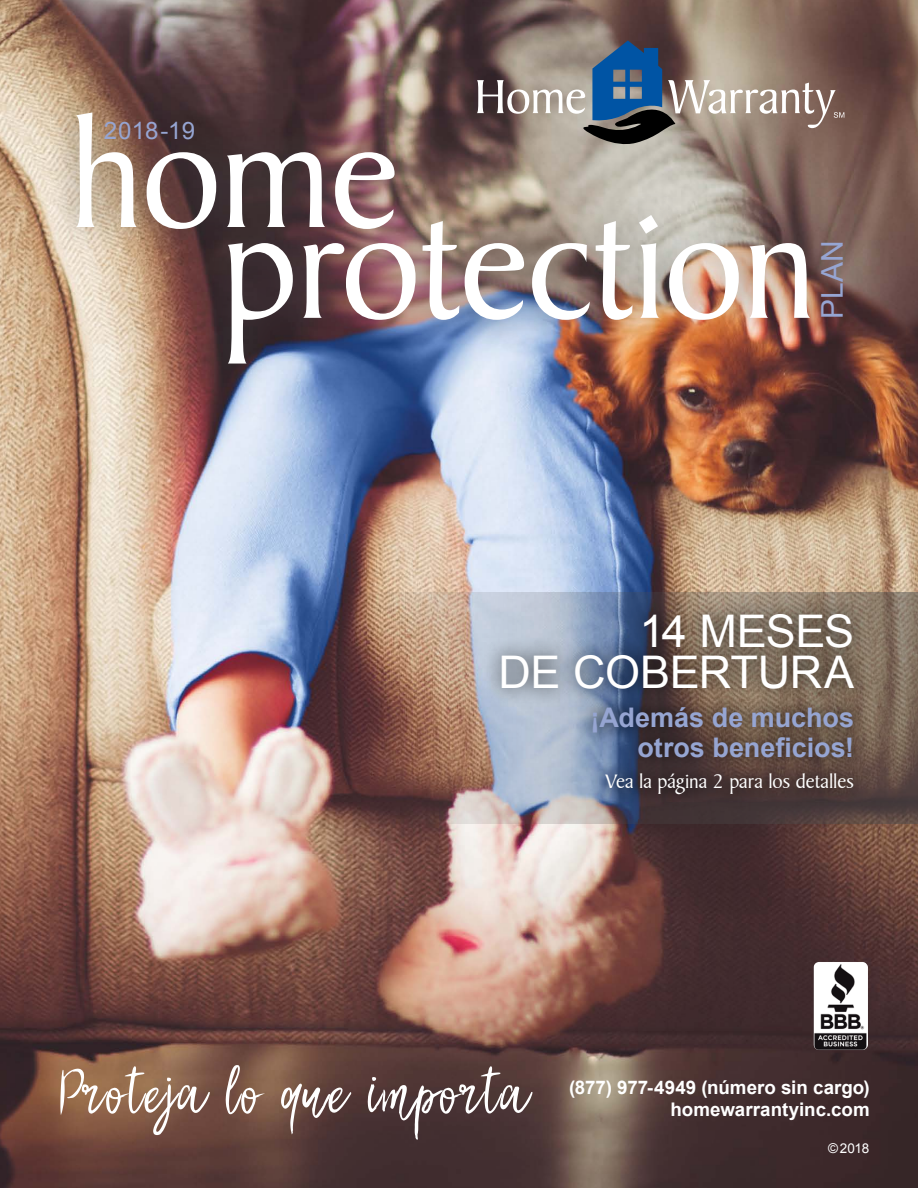
<style>
.page{position:relative;width:918px;height:1188px;background:#fff}
.page>*{position:absolute;margin:0;border:0;box-sizing:border-box;transform-origin:0 0}
.t1{font:69px "My Dear Santa";letter-spacing:.01em;color:#fff}
.t2{font:45px/40.5px "Arial";letter-spacing:-.01em;color:#fff;text-align:right}
.t3{font:30px "Arial";color:#96a5d2}
.t4{font:700 27px/30px "Arial";color:#96a5d2;text-align:right}
.t5{font:24px "Arial";letter-spacing:.01em;color:#96a5d2}
.t6{font:21px "Baker Signet BT";color:#fff}
.t7{font:700 18.75px/21.8px "Arial";color:#fff;text-align:right}
.t8{font:13.5px "Arial";color:#fff}
</style>
<div class="page">
<img style="left:0;top:0;width:918px;height:1188px">
<img style="left:814px;top:962px;width:54px;height:88px">
<div style="left:49px;top:85px;width:788px;height:308px;background:#4c4d4d;opacity:.55"></div>
<svg style="left:76px;top:112px;width:319px;height:117px"></svg>
<img style="left:228px;top:215px;width:582px;height:149px">
<svg style="left:335px;top:592px;width:583px;height:231px;background:#87695e"></svg>
<div style="left:483px;top:596px;width:388px;height:215px;background:#000;opacity:.55"></div>
<svg style="left:477px;top:40px;width:367px;height:104px;background:#857e7d"></svg>
<p class="t5" style="left:104px;top:115px;width:93px">2018-19</p>
<h3 class="t3" style="left:813px;top:319px;width:80px;rotate:-90deg">PLAN</h3>
<h2 class="t2" style="left:498px;top:611px;width:357px">14 MESES<br>DE COBERTURA</h2>
<h3 class="t4" style="left:591px;top:703px;width:265px">¡Además de muchos otros beneficios!</h3>
<p class="t6" style="left:606px;top:769px;width:250px">Vea la página 2 para los detalles</p>
<h1 class="t1" style="left:59px;top:1060px;width:470px">Proteja lo que importa</h1>
<p class="t7" style="left:569px;top:1077px;width:302px">(877) 977-4949 (número sin cargo) homewarrantyinc.com</p>
<p class="t8" style="left:828px;top:1139px;width:43px">©2018</p>
</div>
